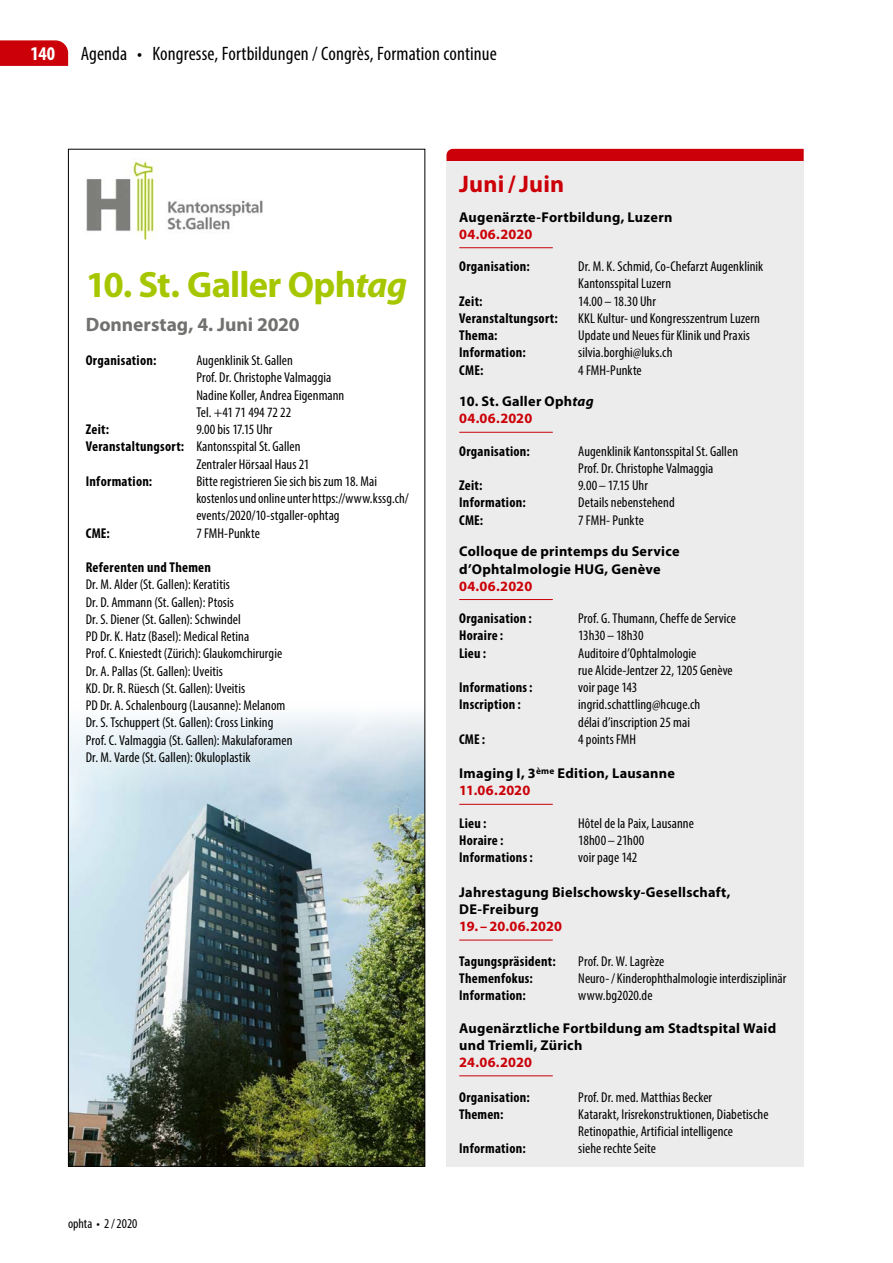
<style>
.page{position:relative;width:893px;height:1263px;background:#fff}
.page>*{position:absolute;margin:0;border:0;box-sizing:border-box;transform-origin:0 0}
.t1{font:700 36.75px "Myriad Pro";letter-spacing:-.02em;color:#a6c700}
.t2{font:700 24px "Myriad Pro";letter-spacing:.01em;color:#cb0008}
.t3{font:condensed 19.5px "Myriad Pro";letter-spacing:.005em;color:#000}
.t4{font:700 19.5px "Myriad Pro";color:#71726f}
.t5{font:700 condensed 19.5px "Myriad Pro";color:#fff}
.t6{font:condensed 14.25px/17.2px "Myriad Pro";letter-spacing:.005em;color:#000}
.t7{font:700 condensed 14.25px "Myriad Pro";letter-spacing:.02em;color:#000}
.t8{font:700 14.25px/17.2px "Myriad Pro";letter-spacing:.02em;color:#000}
.t9{font:700 14.25px "Myriad Pro";letter-spacing:.01em;color:#cb0008}
.t10{font:condensed 13.5px "Myriad Pro";color:#000}
.s1{font-style:italic}
.s2{font-weight:700}
.s3{color:#cb0008}
</style>
<div class="page">
<svg style="left:0;top:40px;width:68px;height:26px;background:#cc0911"></svg>
<svg style="left:446px;top:149px;width:358px;height:13px;background:#cd131a"></svg>
<div style="left:446px;top:162px;width:358px;height:1005px;background:#ececec"></div>
<hr style="left:459px;top:247px;width:94px;height:1px;background:#cb0008">
<hr style="left:459px;top:432px;width:94px;height:1px;background:#cb0008">
<hr style="left:459px;top:599px;width:94px;height:1px;background:#cb0008">
<hr style="left:459px;top:804px;width:94px;height:1px;background:#cb0008">
<hr style="left:459px;top:940px;width:94px;height:1px;background:#cb0008">
<hr style="left:459px;top:1075px;width:94px;height:1px;background:#cb0008">
<img style="left:70px;top:715px;width:353px;height:450px">
<img style="left:86px;top:158px;width:177px;height:82px">
<h3 class="t5" style="left:30px;top:41px;width:26px">140</h3>
<h3 class="t3" style="left:81px;top:42px;width:417px">Agenda • Kongresse, Fortbildungen / Congrès, Formation continue</h3>
<h1 class="t1" style="left:86px;top:264px;width:323px">10. St. Galler Oph<span class="s1">tag</span></h1>
<h3 class="t4" style="left:86px;top:313px;width:215px">Donnerstag, 4. Juni 2020</h3>
<p class="t7" style="left:86px;top:351px;width:72px">Organisation:</p>
<p class="t6" style="left:196px;top:352px;width:150px">Augenklinik St. Gallen<br>Prof. Dr. Christophe Valmaggia<br>Nadine Koller, Andrea Eigenmann<br>Tel. +41 71 494 72 22</p>
<p class="t7" style="left:86px;top:420px;width:25px">Zeit:</p>
<p class="t6" style="left:196px;top:421px;width:78px">9.00 bis 17.15 Uhr</p>
<p class="t6" style="left:86px;top:438px;width:216px"><span class="s2">Veranstaltungsort:</span> Kantonsspital St. Gallen</p>
<p class="t6" style="left:196px;top:455px;width:115px">Zentraler Hörsaal Haus 21</p>
<p class="t7" style="left:86px;top:472px;width:68px">Information:</p>
<p class="t6" style="left:196px;top:472px;width:214px">Bitte registrieren Sie sich bis zum 18. Mai kostenlos und online unter https://www.kssg.ch/ events/2020/10-stgaller-ophtag</p>
<p class="t7" style="left:86px;top:524px;width:26px">CME:</p>
<p class="t6" style="left:196px;top:524px;width:65px">7 FMH-Punkte</p>
<p class="t7" style="left:86px;top:558px;width:127px">Referenten und Themen</p>
<p class="t6" style="left:86px;top:576px;width:208px">Dr. M. Alder (St. Gallen): Keratitis<br>Dr. D. Ammann (St. Gallen): Ptosis<br>Dr. S. Diener (St. Gallen): Schwindel<br>PD Dr. K. Hatz (Basel): Medical Retina<br>Prof. C. Kniestedt (Zürich): Glaukomchirurgie Dr. A. Pallas (St. Gallen): Uveitis<br>KD. Dr. R. Rüesch (St. Gallen): Uveitis<br>PD Dr. A. Schalenbourg (Lausanne): Melanom Dr. S. Tschuppert (St. Gallen): Cross Linking Prof. C. Valmaggia (St. Gallen): Makulaforamen Dr. M. Varde (St. Gallen): Okuloplastik</p>
<p class="t10" style="left:68px;top:1215px;width:71px">ophta • 2/2020</p>
<h2 class="t2" style="left:459px;top:171px;width:106px">Juni/ Juin</h2>
<p class="t8" style="left:459px;top:208px;width:215px">Augenärzte-Fortbildung, Luzern</p>
<p class="t9" style="left:459px;top:226px;width:75px">04.06.2020</p>
<p class="t7" style="left:459px;top:257px;width:72px">Organisation:</p>
<p class="t6" style="left:578px;top:258px;width:187px">Dr. M. K. Schmid, Co-Chefarzt Augenklinik<br>Kantonsspital Luzern</p>
<p class="t7" style="left:459px;top:292px;width:25px">Zeit:</p>
<p class="t6" style="left:578px;top:292px;width:79px">14.00– 18.30 Uhr</p>
<p class="t7" style="left:459px;top:309px;width:100px">Veranstaltungsort:</p>
<p class="t6" style="left:578px;top:309px;width:183px">KKL Kultur- und Kongresszentrum Luzern</p>
<p class="t7" style="left:459px;top:326px;width:40px">Thema:</p>
<p class="t6" style="left:578px;top:327px;width:173px">Update und Neues für Klinik und Praxis</p>
<p class="t7" style="left:459px;top:344px;width:68px">Information:</p>
<p class="t6" style="left:578px;top:344px;width:96px">silvia.borghi@luks.ch</p>
<p class="t7" style="left:459px;top:361px;width:26px">CME:</p>
<p class="t6" style="left:578px;top:361px;width:65px">4 FMH-Punkte</p>
<p class="t8" style="left:459px;top:393px;width:136px">10. St. Galler Oph<span class="s1">tag<br></span><span class="s3">04.06.2020</span></p>
<p class="t7" style="left:459px;top:442px;width:72px">Organisation:</p>
<p class="t6" style="left:578px;top:442px;width:161px">Augenklinik Kantonsspital St. Gallen<br>Prof. Dr. Christophe Valmaggia</p>
<p class="t7" style="left:459px;top:476px;width:25px">Zeit:</p>
<p class="t6" style="left:578px;top:477px;width:71px">9.00– 17.15 Uhr</p>
<p class="t7" style="left:459px;top:494px;width:68px">Information:</p>
<p class="t6" style="left:578px;top:494px;width:98px">Details nebenstehend</p>
<p class="t7" style="left:459px;top:511px;width:26px">CME:</p>
<p class="t6" style="left:578px;top:511px;width:67px">7 FMH- Punkte</p>
<p class="t8" style="left:459px;top:543px;width:222px">Colloque de printemps du Service d’Ophtalmologie HUG, Genève</p>
<p class="t9" style="left:459px;top:578px;width:75px">04.06.2020</p>
<p class="t7" style="left:459px;top:609px;width:74px">Organisation :</p>
<p class="t6" style="left:578px;top:609px;width:159px">Prof. G. Thumann, Cheffe de Service</p>
<p class="t7" style="left:459px;top:627px;width:46px">Horaire :</p>
<p class="t6" style="left:578px;top:627px;width:67px">13h30 –18h30</p>
<p class="t7" style="left:459px;top:644px;width:28px">Lieu :</p>
<p class="t6" style="left:578px;top:644px;width:156px">Auditoire d’Ophtalmologie<br>rue Alcide-Jentzer 22, 1205 Genève</p>
<p class="t7" style="left:459px;top:678px;width:75px">Informations:</p>
<p class="t6" style="left:578px;top:678px;width:61px">voir page 143</p>
<p class="t7" style="left:459px;top:696px;width:63px">Inscription :</p>
<p class="t6" style="left:578px;top:696px;width:124px">ingrid.schattling@hcuge.ch délai d’inscription 25 mai</p>
<p class="t7" style="left:459px;top:730px;width:28px">CME :</p>
<p class="t6" style="left:578px;top:730px;width:59px">4 points FMH</p>
<p class="t8" style="left:459px;top:765px;width:217px">Imaging I, 3<sup>ème</sup> Edition, Lausanne<br><span class="s3">11.06.2020</span></p>
<p class="t7" style="left:459px;top:814px;width:29px">Lieu :</p>
<p class="t6" style="left:578px;top:814px;width:117px">Hôtel de la Paix, Lausanne</p>
<p class="t7" style="left:459px;top:831px;width:46px">Horaire :</p>
<p class="t6" style="left:578px;top:831px;width:68px">18h00–21h00</p>
<p class="t7" style="left:459px;top:848px;width:75px">Informations:</p>
<p class="t6" style="left:578px;top:849px;width:61px">voir page 142</p>
<p class="t8" style="left:459px;top:883px;width:273px">Jahrestagung Bielschowsky-Gesellschaft,<br>DE-Freiburg</p>
<p class="t9" style="left:459px;top:918px;width:104px">19. – 20.06.2020</p>
<p class="t7" style="left:459px;top:952px;width:98px">Tagungspräsident:</p>
<p class="t6" style="left:578px;top:952px;width:88px">Prof. Dr. W. Lagrèze</p>
<p class="t7" style="left:459px;top:969px;width:75px">Themenfokus:</p>
<p class="t6" style="left:578px;top:969px;width:209px">Neuro-/ Kinderophthalmologie interdisziplinär</p>
<p class="t7" style="left:459px;top:986px;width:68px">Information:</p>
<p class="t6" style="left:578px;top:987px;width:76px">www.bg2020.de</p>
<p class="t8" style="left:459px;top:1019px;width:318px">Augenärztliche Fortbildung am Stadtspital Waid und Triemli, Zürich</p>
<p class="t9" style="left:459px;top:1054px;width:74px">24.06.2020</p>
<p class="t7" style="left:459px;top:1088px;width:72px">Organisation:</p>
<p class="t6" style="left:578px;top:1088px;width:135px">Prof. Dr. med. Matthias Becker</p>
<p class="t7" style="left:459px;top:1105px;width:46px">Themen:</p>
<p class="t6" style="left:578px;top:1105px;width:192px">Katarakt, Irisrekonstruktionen, Diabetische<br>Retinopathie, Artificial intelligence</p>
<p class="t7" style="left:459px;top:1140px;width:68px">Information:</p>
<p class="t6" style="left:578px;top:1140px;width:79px">siehe rechte Seite</p>
</div>
